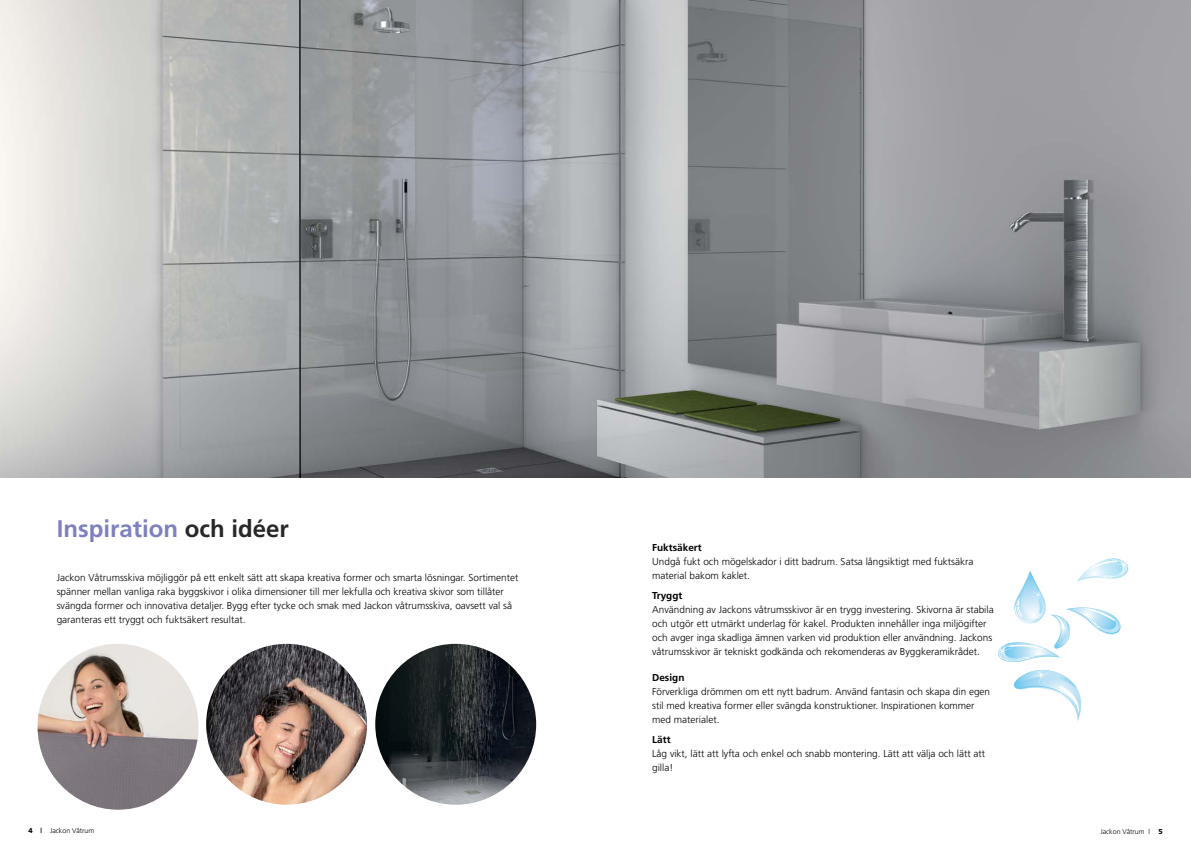
<style>
.page{position:relative;width:1191px;height:842px;background:#fff}
.page>*{position:absolute;margin:0;border:0;box-sizing:border-box;transform-origin:0 0}
.t1{font:700 24px "Frutiger";color:#7e81be}
.t2{font:300 10px/14px "Frutiger";color:#000}
.t3{font:700 10px "Frutiger";color:#000}
.t4{font:300 7px "Frutiger";color:#000}
.s1{color:#292829}
.s2{font-weight:900}
.s3{font-weight:700}
</style>
<div class="page">
<img style="left:0;top:0;width:1191px;height:478px">
<svg style="left:998px;top:558px;width:131px;height:164px"></svg>
<img style="left:206px;top:644px;width:161px;height:161px;border-radius:80px">
<img style="left:375px;top:644px;width:161px;height:161px;border-radius:80px">
<img style="left:38px;top:644px;width:160px;height:166px">
<h1 class="t1" style="left:57px;top:514px;width:234px">Inspiration <span class="s1">och idéer</span></h1>
<p class="t2" style="left:57px;top:570px;width:463px">Jackon Våtrumsskiva möjliggör på ett enkelt sätt att skapa kreativa former och smarta lösningar. Sortimentet spänner mellan vanliga raka byggskivor i olika dimensioner till mer lekfulla och kreativa skivor som tillåter svängda former och innovativa detaljer. Bygg efter tycke och smak med Jackon våtrumsskiva, oavsett val så garanteras ett tryggt och fuktsäkert resultat.</p>
<p class="t3" style="left:652px;top:541px;width:51px">Fuktsäkert</p>
<p class="t2" style="left:652px;top:554px;width:323px">Undgå fukt och mögelskador i ditt badrum. Satsa långsiktigt med fuktsäkra material bakom kaklet.</p>
<p class="t3" style="left:652px;top:589px;width:32px">Tryggt</p>
<p class="t2" style="left:652px;top:602px;width:343px">Användning av Jackons våtrumsskivor är en trygg investering. Skivorna är stabila och utgör ett utmärkt underlag för kakel. Produkten innehåller inga miljögifter och avger inga skadliga ämnen varken vid produktion eller användning. Jackons våtrumsskivor är tekniskt godkända och rekomenderas av Byggkeramikrådet.</p>
<p class="t3" style="left:652px;top:671px;width:34px">Design</p>
<p class="t2" style="left:652px;top:684px;width:339px">Förverkliga drömmen om ett nytt badrum. Använd fantasin och skapa din egen stil med kreativa former eller svängda konstruktioner. Inspirationen kommer med materialet.</p>
<p class="t3" style="left:652px;top:733px;width:20px">Lätt</p>
<p class="t2" style="left:652px;top:746px;width:334px">Låg vikt, lätt att lyfta och enkel och snabb montering. Lätt att välja och lätt att gilla!</p>
<p class="t4" style="left:29px;top:827px;width:67px"><span class="s2">4</span> <span class="s3">|</span> Jackon Våtrum</p>
<p class="t4" style="left:1100px;top:828px;width:64px">Jackon Våtrum | <span class="s2">5</span></p>
</div>
